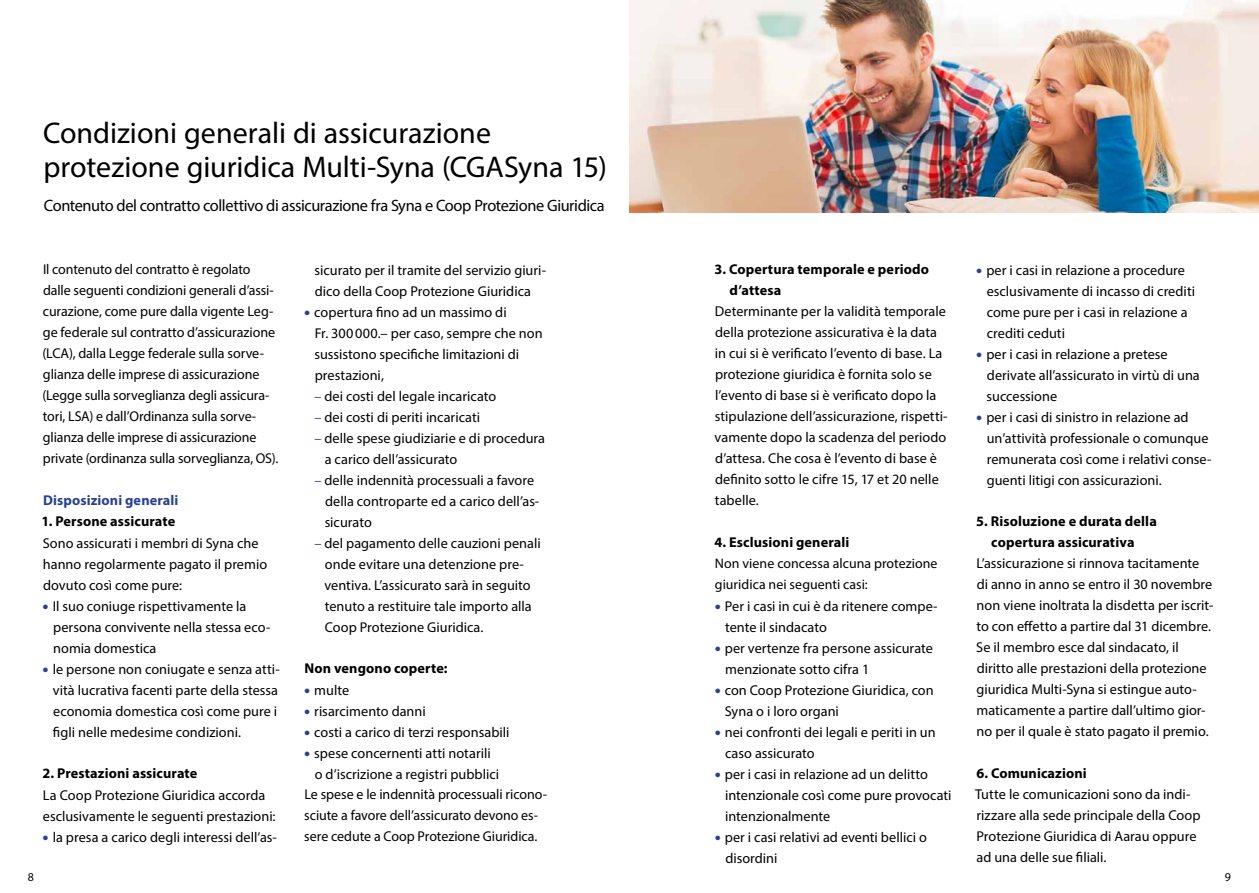
<style>
.page{position:relative;width:1259px;height:893px;background:#fff}
.page>*{position:absolute;margin:0;border:0;box-sizing:border-box;transform-origin:0 0}
.t1{font:30px/34.5px "Myriad Pro";color:#000001}
.t2{font:16.5px "Myriad Pro";letter-spacing:-.025em;color:#000001}
.t3{font:14.25px/21px "Myriad Pro";color:#000001}
.t4{font:700 14.25px/21px "Myriad Pro";letter-spacing:.01em;color:#000001}
.t5{font:700 14.25px "Myriad Pro";letter-spacing:.01em;color:#284196}
.t6{font:13.8px/21px "Myriad Pro";letter-spacing:.005em;color:#000001}
.t7{font:12px "Myriad Pro";color:#000001}
.s1{font-family:"The Sans";font-weight:300;font-size:21px;color:#284196}
.s2{color:#284196}
</style>
<div class="page">
<img style="left:629px;top:0;width:630px;height:213px">
<h1 class="t1" style="left:43px;top:115px;width:565px">Condizioni generali di assicurazione protezione giuridica Multi-Syna (CGASyna 15)</h1>
<p class="t2" style="left:44px;top:195px;width:562px">Contenuto del contratto collettivo di assicurazione fra Syna e Coop Protezione Giuridica</p>
<p class="t3" style="left:42px;top:259px;width:237px">Il contenuto del contratto è regolato dalle seguenti condizioni generali d’assi-- curazione, come pure dalla vigente Leg&shy;ge federale sul contratto d’assicurazione (LCA), dalla Legge federale sulla sorve&shy;glianza delle imprese di assicurazione (Legge sulla sorveglianza degli assicura&shy;tori, LSA) e dall’Ordinanza sulla sorve&shy;glianza delle imprese di assicurazione private (ordinanza sulla sorveglianza, OS).</p>
<p class="t5" style="left:43px;top:491px;width:137px">Disposizioni generali</p>
<p class="t4" style="left:41px;top:511px;width:135px">1. Persone assicurate</p>
<p class="t3" style="left:43px;top:532px;width:226px">Sono assicurati i membri di Syna che hanno regolarmente pagato il premio dovuto così come pure:</p>
<p class="t3" style="left:53px;top:595px;width:219px;text-indent:-12px"><span class="s1">•</span> Il suo coniuge rispettivamente la persona convivente nella stessa eco&shy;nomia domestica</p>
<p class="t3" style="left:53px;top:658px;width:228px;text-indent:-11px"><span class="s1">•</span> le persone non coniugate e senza atti&shy;vità lucrativa facenti parte della stessa economia domestica così come pure i figli nelle medesime condizioni.</p>
<p class="t4" style="left:42px;top:763px;width:157px">2. Prestazioni assicurate</p>
<p class="t3" style="left:43px;top:784px;width:234px">La Coop Protezione Giuridica accorda esclusivamente le seguenti prestazioni:</p>
<p class="t3" style="left:41px;top:826px;width:237px"><span class="s1">•</span> la presa a carico degli interessi dell’as-</p>
<p class="t3" style="left:314px;top:259px;width:233px">sicurato per il tramite del servizio giuri&shy;dico della Coop Protezione Giuridica</p>
<p class="t3" style="left:314px;top:301px;width:230px;text-indent:-12px"><span class="s1">•</span> copertura fino ad un massimo di<br>Fr. 300000.– per caso, sempre che non sussistono specifiche limitazioni di prestazioni,</p>
<p class="t3" style="left:314px;top:385px;width:183px"><span class="s2">–</span> dei costi del legale incaricato</p>
<p class="t3" style="left:314px;top:406px;width:167px"><span class="s2">–</span> dei costi di periti incaricati</p>
<p class="t3" style="left:325px;top:427px;width:222px;text-indent:-10px"><span class="s2">–</span> delle spese giudiziarie e di procedura a carico dell’assicurato</p>
<p class="t3" style="left:325px;top:469px;width:216px;text-indent:-10px"><span class="s2">–</span> delle indennità processuali a favore della controparte ed a carico dell’as&shy;sicurato</p>
<p class="t3" style="left:324px;top:532px;width:218px;text-indent:-10px"><span class="s2">–</span> del pagamento delle cauzioni penali onde evitare una detenzione pre&shy;ventiva. L’assicurato sarà in seguito tenuto a restituire tale importo alla Coop Protezione Giuridica.</p>
<p class="t4" style="left:305px;top:658px;width:145px">Non vengono coperte:</p>
<p class="t3" style="left:303px;top:679px;width:48px"><span class="s1">•</span> multe</p>
<p class="t3" style="left:303px;top:700px;width:124px"><span class="s1">•</span> risarcimento danni</p>
<p class="t3" style="left:303px;top:721px;width:208px"><span class="s1">•</span> costi a carico di terzi responsabili</p>
<p class="t3" style="left:303px;top:742px;width:189px"><span class="s1">•</span> spese concernenti atti notarili</p>
<p class="t3" style="left:315px;top:763px;width:186px">o d’iscrizione a registri pubblici</p>
<p class="t3" style="left:304px;top:784px;width:243px">Le spese e le indennità processuali ricono-</p>
<p class="t3" style="left:304px;top:805px;width:235px">sciute a favore dell’assicurato devono es-</p>
<p class="t3" style="left:304px;top:826px;width:235px">sere cedute a Coop Protezione Giuridica.</p>
<p class="t4" style="left:729px;top:259px;width:201px;text-indent:-15px">3. Copertura temporale e periodo d’attesa</p>
<p class="t3" style="left:714px;top:301px;width:234px">Determinante per la validità temporale della protezione assicurativa è la data in cui si è verificato l’evento di base. La protezione giuridica è fornita solo se l’evento di base si è verificato dopo la stipulazione dell’assicurazione, rispetti&shy;vamente dopo la scadenza del periodo d’attesa. Che cosa è l’evento di base è definito sotto le cifre 15, 17 et 20 nelle tabelle.</p>
<p class="t4" style="left:714px;top:532px;width:136px">4. Esclusioni generali</p>
<p class="t6" style="left:715px;top:553px;width:224px">Non viene concessa alcuna protezione giuridica nei seguenti casi:</p>
<p class="t3" style="left:725px;top:595px;width:214px;text-indent:-12px"><span class="s1">•</span> Per i casi in cui è da ritenere compe&shy;tente il sindacato</p>
<p class="t3" style="left:725px;top:637px;width:209px;text-indent:-12px"><span class="s1">•</span> per vertenze fra persone assicurate menzionate sotto cifra 1</p>
<p class="t3" style="left:725px;top:679px;width:210px;text-indent:-12px"><span class="s1">•</span> con Coop Protezione Giuridica, con<br>Syna o i loro organi</p>
<p class="t3" style="left:725px;top:721px;width:212px;text-indent:-12px"><span class="s1">•</span> nei confronti dei legali e periti in un caso assicurato</p>
<p class="t3" style="left:725px;top:763px;width:228px;text-indent:-12px"><span class="s1">•</span> per i casi in relazione ad un delitto intenzionale così come pure provocati intenzionalmente</p>
<p class="t3" style="left:725px;top:826px;width:203px;text-indent:-12px"><span class="s1">•</span> per i casi relativi ad eventi bellici o disordini</p>
<p class="t3" style="left:986px;top:259px;width:210px;text-indent:-12px"><span class="s1">•</span> per i casi in relazione a procedure esclusivamente di incasso di crediti come pure per i casi in relazione a crediti ceduti</p>
<p class="t3" style="left:986px;top:343px;width:215px;text-indent:-12px"><span class="s1">•</span> per i casi in relazione a pretese derivate all’assicurato in virtù di una successione</p>
<p class="t3" style="left:986px;top:406px;width:226px;text-indent:-12px"><span class="s1">•</span> per i casi di sinistro in relazione ad un’attività professionale o comunque remunerata così come i relativi conse&shy;guenti litigi con assicurazioni.</p>
<p class="t4" style="left:976px;top:511px;width:182px;text-align:center">5. Risoluzione e durata della copertura assicurativa</p>
<p class="t3" style="left:976px;top:553px;width:238px">L’assicurazione si rinnova tacitamente di anno in anno se entro il 30 novembre non viene inoltrata la disdetta per iscrit&shy;to con effetto a partire dal 31 dicembre.<br>Se il membro esce dal sindacato, il diritto alle prestazioni della protezione giuridica Multi-Syna si estingue auto&shy;maticamente a partire dall’ultimo gior&shy;no per il quale è stato pagato il premio.</p>
<p class="t4" style="left:976px;top:763px;width:112px">6. Comunicazioni</p>
<p class="t3" style="left:975px;top:784px;width:227px">Tutte le comunicazioni sono da indi&shy;rizzare alla sede principale della Coop Protezione Giuridica di Aarau oppure ad una delle sue filiali.</p>
<p class="t7" style="left:28px;top:869px;width:8px">8</p>
<p class="t7" style="left:1225px;top:869px;width:8px">9</p>
</div>
